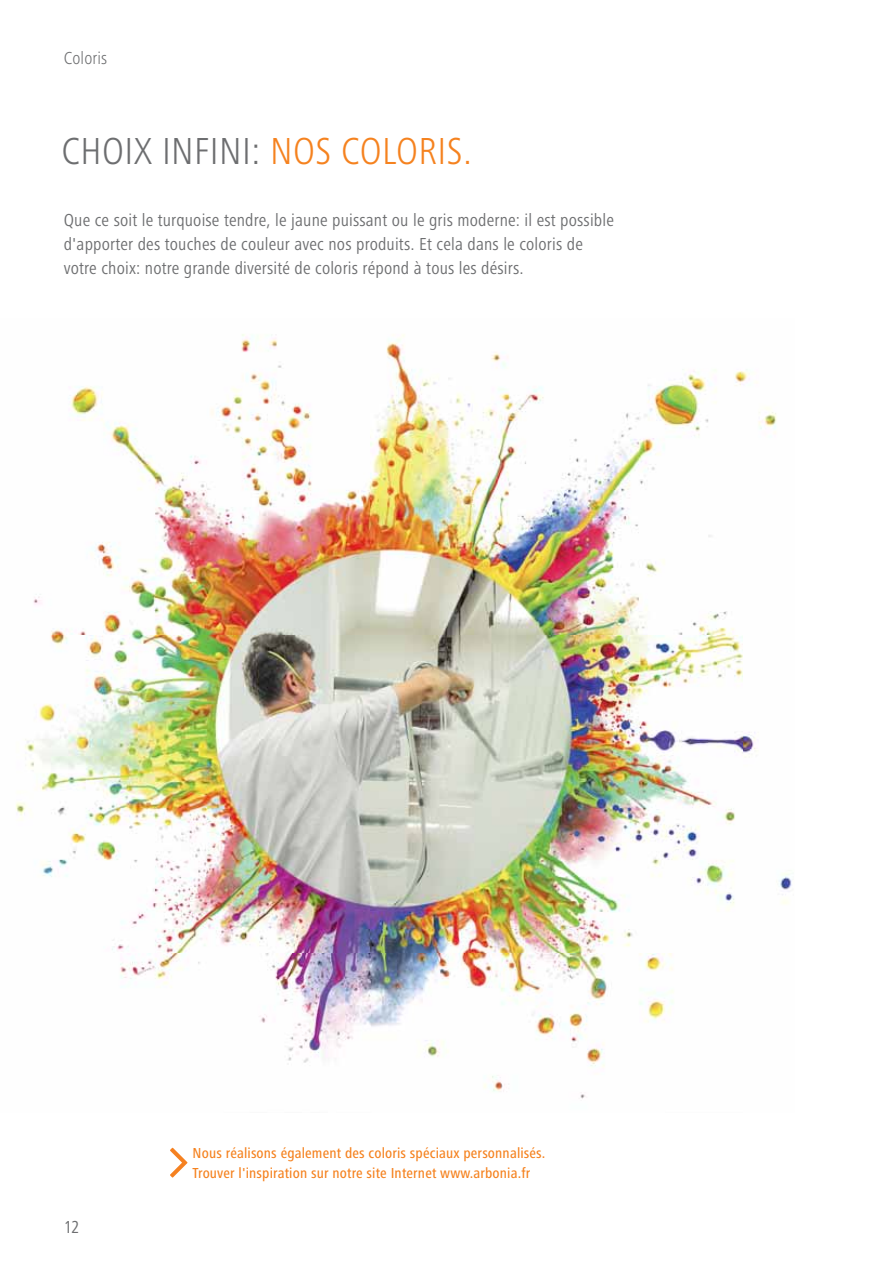
<style>
.page{position:relative;width:893px;height:1263px;background:#fff}
.page>*{position:absolute;margin:0;border:0;box-sizing:border-box;transform-origin:0 0}
.t1{font:300 condensed 39px "Frutiger Next LTW1 G";letter-spacing:.01em;color:#6d6e70}
.t2{font:condensed 18px/24px "Frutiger Next LTW1 G";letter-spacing:.01em;color:#6d6e70}
.t3{font:300 condensed 18px "Frutiger Next LTW1 G";letter-spacing:.01em;color:#6d6e70}
.t4{font:500 condensed 15px/19.5px "Frutiger Next LTW1 G";letter-spacing:.01em;color:#f5821f}
.s1{color:#f5821f}
</style>
<div class="page">
<img style="left:16px;top:334px;width:776px;height:765px">
<svg style="left:170px;top:1148px;width:17px;height:30px"></svg>
<p class="t3" style="left:64px;top:47px;width:45px">Coloris</p>
<h1 class="t1" style="left:62px;top:128px;width:412px">CHOIX INFINI: <span class="s1">NOS COLORIS.</span></h1>
<p class="t2" style="left:64px;top:209px;width:551px">Que ce soit le turquoise tendre, le jaune puissant ou le gris moderne: il est possible d'apporter des touches de couleur avec nos produits. Et cela dans le coloris de votre choix: notre grande diversité de coloris répond à tous les désirs.</p>
<p class="t2" style="left:64px;top:1216px;width:17px">12</p>
<p class="t4" style="left:193px;top:1144px;width:354px">Nous réalisons également des coloris spéciaux personnalisés.<br>Trouver l'inspiration sur notre site Internet www.arbonia.fr</p>
</div>
